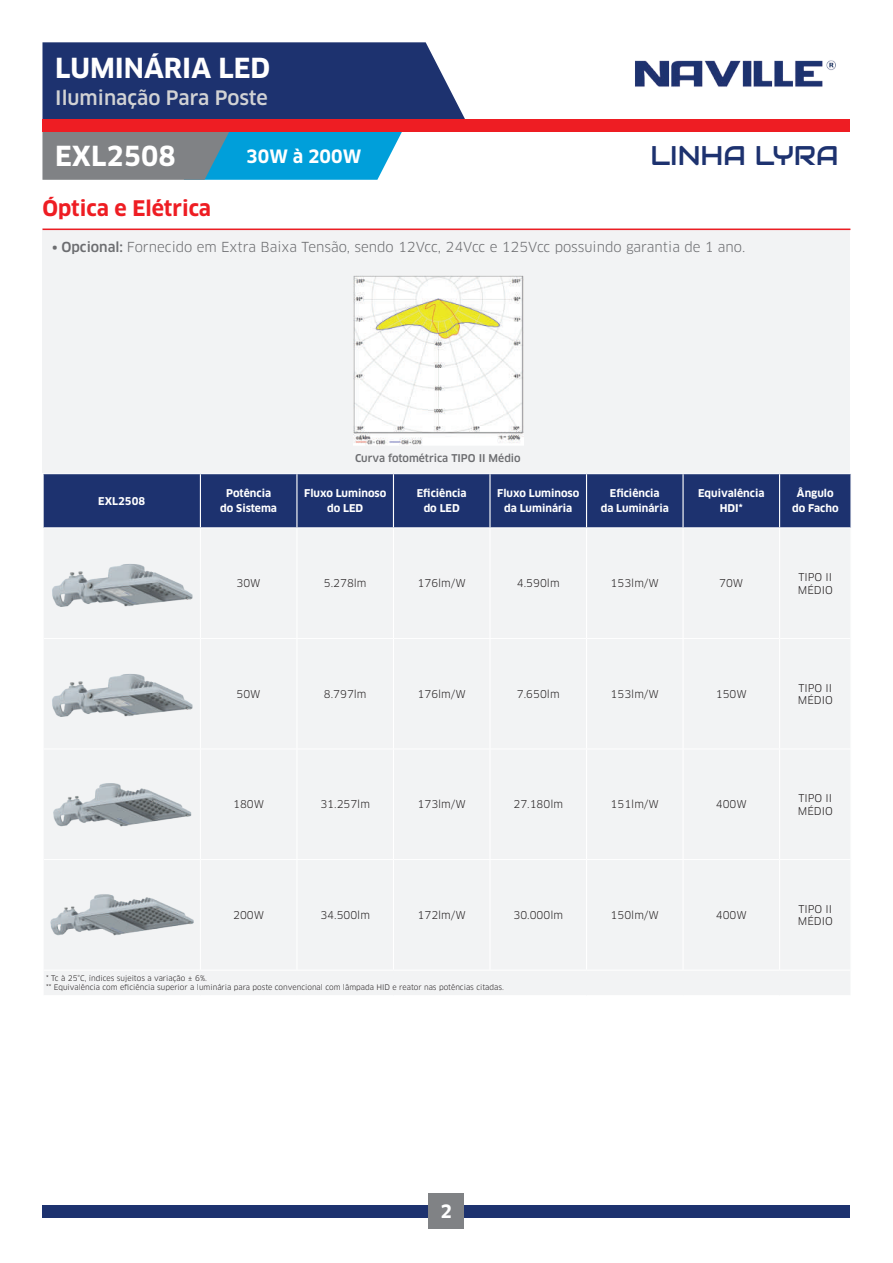
<style>
.page{position:relative;width:893px;height:1263px;background:#fff}
.page>*{position:absolute;margin:0;border:0;box-sizing:border-box;transform-origin:0 0}
.t1{font:700 27px "Clan OT";color:#fff}
.t2{font:27px "Audiowide";color:#1d326f}
.t3{font:700 21px "Clan OT";color:#ee1d23}
.t4{font:500 19.5px "Clan OT";color:#d1d2d4}
.t5{font:700 18px "Clan OT";color:#fff}
.t6{font:13.5px "Clan OT";color:#6c6d70}
.t7{font:10.5px/12.6px "Clan OT";color:#231f20}
.t8{font:700 10.5px/15px "Clan OT";color:#fff;text-align:center}
.t9{font:500 10.5px "Clan OT";color:#6c6d70}
.t10{font:7.5px/9px "Clan OT";color:#231f20}
.s1{font-weight:500}
</style>
<div class="page">
<svg style="left:42px;top:131px;width:360px;height:49px;background:#4895b2"></svg>
<div style="left:42px;top:42px;width:423px;height:79px;background:#1d326f"></div>
<div style="left:43px;top:119px;width:807px;height:13px;background:#ee1d23"></div>
<div style="left:43px;top:1205px;width:807px;height:13px;background:#1d326f"></div>
<div style="left:429px;top:1194px;width:35px;height:35px;background:#808285"></div>
<img style="left:635px;top:60px;width:201px;height:27px">
<div style="left:43px;top:229px;width:807px;height:244px;background:#f2f3f4"></div>
<hr style="left:43px;top:229px;width:807px;height:1px;background:#ee1d23">
<div style="left:44px;top:474px;width:806px;height:53px;background:#1d326f"></div>
<div style="left:44px;top:529px;width:806px;height:440px;background:#f2f3f4"></div>
<div style="left:201px;top:750px;width:649px;height:109px;background:#f2f3f4"></div>
<div style="left:201px;top:860px;width:649px;height:109px;background:#f2f3f4"></div>
<div style="left:43px;top:970px;width:808px;height:26px;background:#f2f3f4"></div>
<hr style="left:200px;top:474px;width:1px;height:53px;background:#fff">
<hr style="left:296px;top:474px;width:1px;height:53px;background:#fff">
<hr style="left:393px;top:474px;width:1px;height:53px;background:#fff">
<hr style="left:489px;top:474px;width:2px;height:53px;background:#fff">
<hr style="left:586px;top:474px;width:1px;height:53px;background:#fff">
<hr style="left:682px;top:474px;width:2px;height:53px;background:#fff">
<hr style="left:779px;top:474px;width:1px;height:53px;background:#fff">
<hr style="left:43px;top:995px;width:157px;height:1px;background:#fff">
<hr style="left:200px;top:995px;width:97px;height:1px;background:#fff">
<hr style="left:297px;top:995px;width:96px;height:1px;background:#fff">
<hr style="left:393px;top:995px;width:97px;height:1px;background:#fff">
<hr style="left:490px;top:995px;width:96px;height:1px;background:#fff">
<hr style="left:586px;top:995px;width:97px;height:1px;background:#fff">
<hr style="left:683px;top:995px;width:97px;height:1px;background:#fff">
<hr style="left:780px;top:995px;width:72px;height:1px;background:#fff">
<hr style="left:200px;top:528px;width:1px;height:110px;background:#fff">
<hr style="left:296px;top:528px;width:1px;height:110px;background:#fff">
<hr style="left:393px;top:528px;width:1px;height:110px;background:#fff">
<hr style="left:489px;top:528px;width:2px;height:110px;background:#fff">
<hr style="left:586px;top:528px;width:1px;height:110px;background:#fff">
<hr style="left:682px;top:528px;width:2px;height:110px;background:#fff">
<hr style="left:200px;top:639px;width:1px;height:110px;background:#fff">
<hr style="left:296px;top:639px;width:1px;height:110px;background:#fff">
<hr style="left:393px;top:639px;width:1px;height:110px;background:#fff">
<hr style="left:489px;top:639px;width:2px;height:110px;background:#fff">
<hr style="left:586px;top:639px;width:1px;height:110px;background:#fff">
<hr style="left:682px;top:639px;width:2px;height:110px;background:#fff">
<hr style="left:200px;top:749px;width:1px;height:110px;background:#fff">
<hr style="left:296px;top:749px;width:1px;height:110px;background:#fff">
<hr style="left:393px;top:749px;width:1px;height:110px;background:#fff">
<hr style="left:489px;top:749px;width:2px;height:110px;background:#fff">
<hr style="left:586px;top:749px;width:1px;height:110px;background:#fff">
<hr style="left:682px;top:749px;width:2px;height:110px;background:#fff">
<hr style="left:200px;top:860px;width:1px;height:110px;background:#fff">
<hr style="left:296px;top:860px;width:1px;height:110px;background:#fff">
<hr style="left:393px;top:860px;width:1px;height:110px;background:#fff">
<hr style="left:489px;top:860px;width:2px;height:110px;background:#fff">
<hr style="left:586px;top:860px;width:1px;height:110px;background:#fff">
<hr style="left:682px;top:860px;width:2px;height:110px;background:#fff">
<hr style="left:44px;top:638px;width:156px;height:1px;background:#fff">
<hr style="left:200px;top:638px;width:97px;height:1px;background:#fff">
<hr style="left:297px;top:638px;width:96px;height:1px;background:#fff">
<hr style="left:393px;top:638px;width:97px;height:1px;background:#fff">
<hr style="left:490px;top:638px;width:96px;height:1px;background:#fff">
<hr style="left:586px;top:638px;width:97px;height:1px;background:#fff">
<hr style="left:683px;top:638px;width:96px;height:1px;background:#fff">
<hr style="left:780px;top:638px;width:70px;height:1px;background:#fff">
<hr style="left:44px;top:749px;width:156px;height:1px;background:#fff">
<hr style="left:44px;top:859px;width:156px;height:1px;background:#fff">
<hr style="left:780px;top:749px;width:70px;height:1px;background:#fff">
<hr style="left:779px;top:528px;width:1px;height:110px;background:#fff">
<hr style="left:779px;top:638px;width:1px;height:111px;background:#fff">
<hr style="left:200px;top:749px;width:97px;height:1px;background:#fff">
<hr style="left:297px;top:749px;width:96px;height:1px;background:#fff">
<hr style="left:393px;top:749px;width:97px;height:1px;background:#fff">
<hr style="left:490px;top:749px;width:96px;height:1px;background:#fff">
<hr style="left:586px;top:749px;width:97px;height:1px;background:#fff">
<hr style="left:683px;top:749px;width:97px;height:1px;background:#fff">
<hr style="left:200px;top:859px;width:97px;height:1px;background:#fff">
<hr style="left:297px;top:859px;width:96px;height:1px;background:#fff">
<hr style="left:393px;top:859px;width:97px;height:1px;background:#fff">
<hr style="left:490px;top:859px;width:96px;height:1px;background:#fff">
<hr style="left:586px;top:859px;width:97px;height:1px;background:#fff">
<hr style="left:683px;top:859px;width:97px;height:1px;background:#fff">
<hr style="left:780px;top:859px;width:70px;height:1px;background:#fff">
<hr style="left:44px;top:970px;width:156px;height:1px;background:#fff">
<hr style="left:200px;top:970px;width:97px;height:1px;background:#fff">
<hr style="left:297px;top:970px;width:96px;height:1px;background:#fff">
<hr style="left:393px;top:970px;width:97px;height:1px;background:#fff">
<hr style="left:490px;top:970px;width:96px;height:1px;background:#fff">
<hr style="left:586px;top:970px;width:97px;height:1px;background:#fff">
<hr style="left:683px;top:970px;width:97px;height:1px;background:#fff">
<hr style="left:780px;top:970px;width:70px;height:1px;background:#fff">
<hr style="left:779px;top:749px;width:1px;height:110px;background:#fff">
<hr style="left:779px;top:860px;width:1px;height:110px;background:#fff">
<hr style="left:850px;top:970px;width:2px;height:25px;background:#fff">
<img style="left:44px;top:538px;width:156px;height:91px">
<img style="left:44px;top:647px;width:156px;height:91px">
<img style="left:44px;top:754px;width:156px;height:100px">
<img style="left:45px;top:872px;width:153px;height:86px">
<img style="left:353px;top:275px;width:171px;height:170px">
<h1 class="t1" style="left:55px;top:52px;width:216px">LUMINÁRIA LED</h1>
<h3 class="t4" style="left:55px;top:86px;width:214px">Iluminação Para Poste</h3>
<h1 class="t1" style="left:55px;top:140px;width:122px">EXL2508</h1>
<h3 class="t5" style="left:246px;top:146px;width:117px">30W à 200W</h3>
<h2 class="t3" style="left:43px;top:196px;width:170px">Óptica e Elétrica</h2>
<h1 class="t2" style="left:650px;top:138px;width:190px">LINHA LYRA</h1>
<p class="t6" style="left:52px;top:239px;width:695px"><span class="s1">• Opcional:</span> Fornecido em Extra Baixa Tensão, sendo 12Vcc, 24Vcc e 125Vcc possuindo garantia de 1 ano.</p>
<p class="t9" style="left:355px;top:452px;width:167px">Curva fotométrica TIPO II Médio</p>
<p class="t8" style="left:98px;top:494px;width:48px">EXL2508</p>
<p class="t8" style="left:220px;top:486px;width:58px">Potência do Sistema</p>
<p class="t8" style="left:304px;top:486px;width:84px">Fluxo Luminoso do LED</p>
<p class="t8" style="left:417px;top:486px;width:51px">Eficiência do LED</p>
<p class="t8" style="left:497px;top:486px;width:84px">Fluxo Luminoso da Luminária</p>
<p class="t8" style="left:601px;top:486px;width:70px">Eficiência<br>da Luminária</p>
<p class="t8" style="left:698px;top:486px;width:68px">Equivalência<br>HDI*</p>
<p class="t8" style="left:792px;top:486px;width:48px">Ângulo do Facho</p>
<p class="t7" style="left:237px;top:577px;width:26px">30W</p>
<p class="t7" style="left:324px;top:577px;width:44px">5.278lm</p>
<p class="t7" style="left:418px;top:577px;width:50px">176lm/W</p>
<p class="t7" style="left:517px;top:577px;width:44px">4.590lm</p>
<p class="t7" style="left:611px;top:577px;width:50px">153lm/W</p>
<p class="t7" style="left:719px;top:577px;width:26px">70W</p>
<p class="t7" style="left:798px;top:571px;width:36px">TIPO II<br>MÉDIO</p>
<p class="t7" style="left:237px;top:688px;width:26px">50W</p>
<p class="t7" style="left:324px;top:688px;width:44px">8.797lm</p>
<p class="t7" style="left:418px;top:688px;width:50px">176lm/W</p>
<p class="t7" style="left:517px;top:688px;width:44px">7.650lm</p>
<p class="t7" style="left:611px;top:688px;width:50px">153lm/W</p>
<p class="t7" style="left:716px;top:688px;width:33px">150W</p>
<p class="t7" style="left:798px;top:681px;width:36px">TIPO II<br>MÉDIO</p>
<p class="t7" style="left:233px;top:798px;width:33px">180W</p>
<p class="t7" style="left:320px;top:798px;width:51px">31.257lm</p>
<p class="t7" style="left:418px;top:798px;width:50px">173lm/W</p>
<p class="t7" style="left:513px;top:798px;width:51px">27.180lm</p>
<p class="t7" style="left:611px;top:798px;width:50px">151lm/W</p>
<p class="t7" style="left:716px;top:798px;width:33px">400W</p>
<p class="t7" style="left:798px;top:792px;width:36px">TIPO II<br>MÉDIO</p>
<p class="t7" style="left:233px;top:909px;width:33px">200W</p>
<p class="t7" style="left:320px;top:909px;width:51px">34.500lm</p>
<p class="t7" style="left:418px;top:909px;width:50px">172lm/W</p>
<p class="t7" style="left:513px;top:909px;width:51px">30.000lm</p>
<p class="t7" style="left:611px;top:909px;width:50px">150lm/W</p>
<p class="t7" style="left:716px;top:909px;width:33px">400W</p>
<p class="t7" style="left:798px;top:902px;width:36px">TIPO II<br>MÉDIO</p>
<p class="t10" style="left:46px;top:974px;width:459px">* Tc à 25°C, índices sujeitos a variação ± 6%.<br>** Equivalência com eficiência superior a luminária para poste convencional com lâmpada HID e reator nas potências citadas.</p>
<h3 class="t5" style="left:441px;top:1200px;width:13px">2</h3>
</div>
